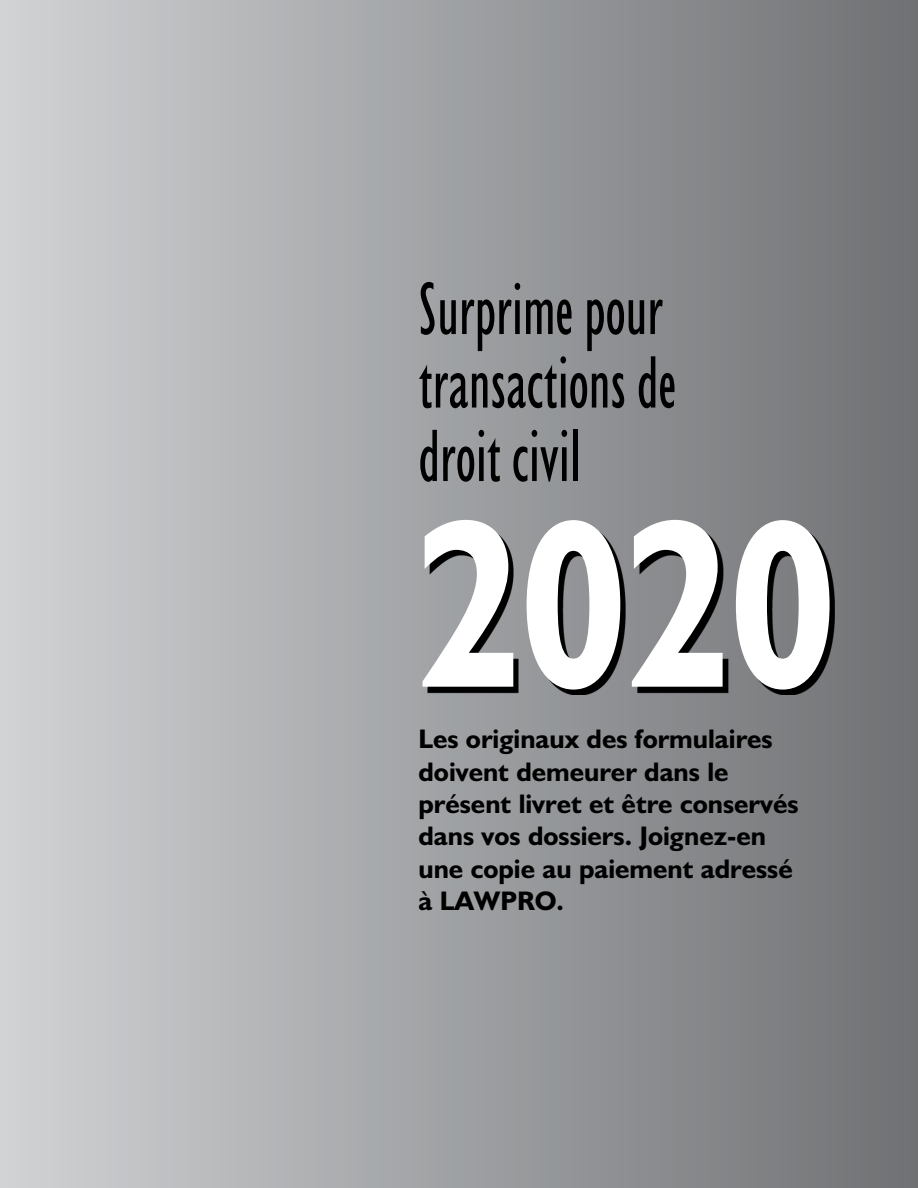
<style>
.page{position:relative;width:918px;height:1188px;background:#fff}
.page>*{position:absolute;margin:0;border:0;box-sizing:border-box;transform-origin:0 0}
.t1{font:700 240px "Humanist 521 BT";color:#fff;scale:.8 1}
.Cover_title_A{font:condensed 75px/73.5px "Humanist 521 BT";letter-spacing:-.005em;color:#000;scale:.8 1}
.cover_title_B{font:700 27px/32.4px "Humanist 521 BT";color:#000}
</style>
<div class="page">
<div style="left:0;top:0;width:918px;height:1188px;background:linear-gradient(to right,#d0d2d4,#6e7073)"></div>
<svg style="left:428px;top:525px;width:407px;height:170px;fill:#070707"></svg>
<p class="Cover_title_A" style="left:418px;top:272px;width:324px">Surprime pour transactions de droit civil</p>
<h1 class="t1" style="left:417px;top:456px;width:525px">2020</h1>
<p class="cover_title_B" style="left:418px;top:722px;width:356px">Les originaux des formulaires doivent demeurer dans le</p>
<p class="cover_title_B" style="left:418px;top:787px;width:382px">présent livret et être conservés dans vos dossiers. Joignez-en</p>
<p class="cover_title_B" style="left:418px;top:852px;width:376px">une copie au paiement adressé à LAWPRO.</p>
</div>
